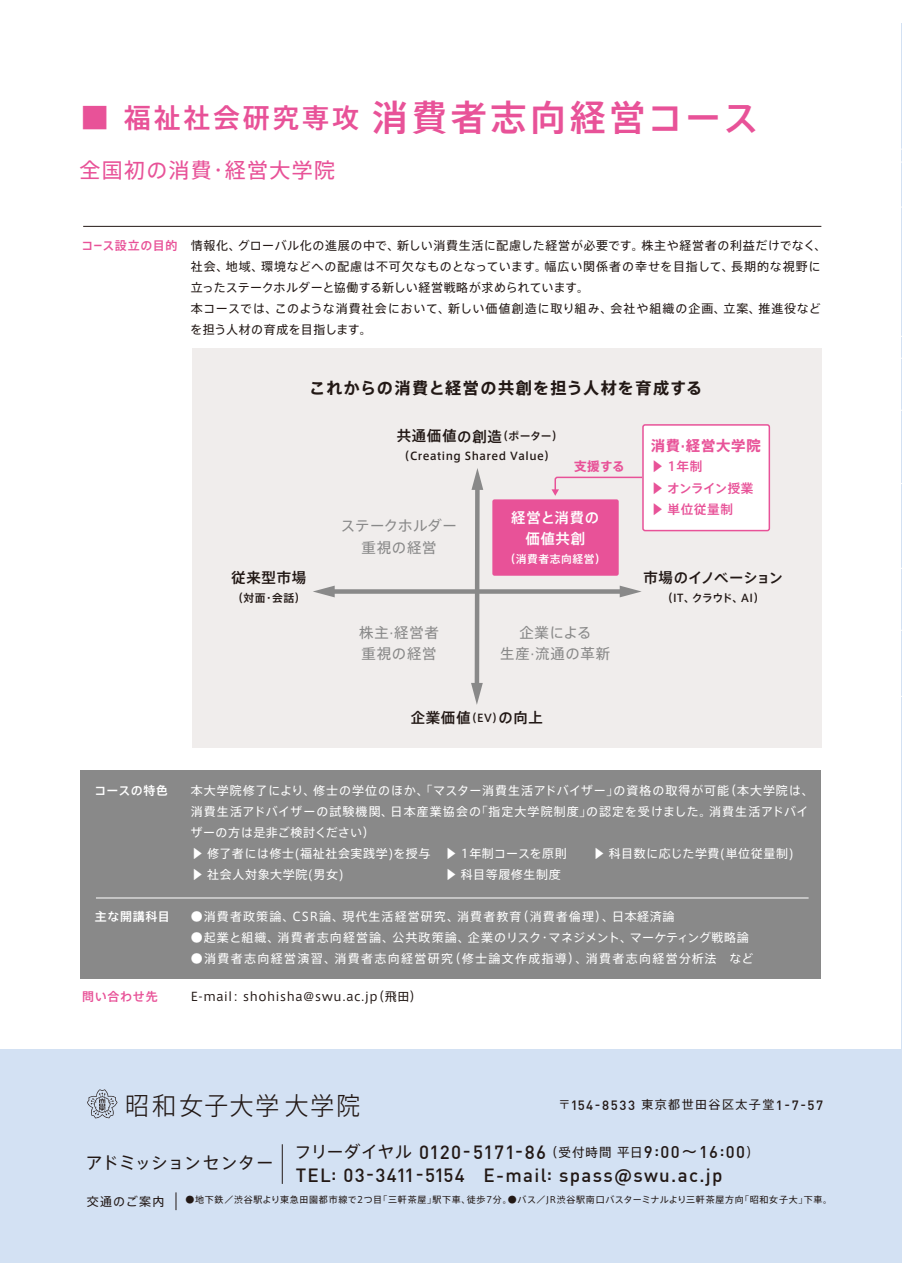
<style>
.page{position:relative;width:902px;height:1263px;background:#fff}
.page>*{position:absolute;margin:0;border:0;box-sizing:border-box;transform-origin:0 0}
.t1{font:500 36px "Axis Std";letter-spacing:.1em;color:#e85298}
.t2{font:300 25.05px "Axis Std";letter-spacing:.08em;color:#221815;scale:.95 1}
.t3{font:21px "Axis Std";letter-spacing:.06em;color:#e85298}
.t4{font:500 18.75px/23.1px "DIN Pro";letter-spacing:.07em;color:#221815}
.t5{font:16.8px "Axis Std";color:#221815}
.t6{font:700 16.2px "Axis Std";letter-spacing:.065em;color:#221815}
.t7{font:14.4px/21.6px "Axis Std";letter-spacing:.05em;color:#898989;text-align:center}
.t8{font:500 14.4px "Axis Std";letter-spacing:.045em;color:#221815}
.t9{font:500 14.4px/21.6px "Axis Std";letter-spacing:.05em;color:#fff;text-align:center}
.t10{font:500 14.4px "Axis Std";letter-spacing:-.02em;color:#221815}
.t11{font:700 14.4px "Axis Std";letter-spacing:.05em;color:#e85298}
.t12{font:500 13.2px "DIN Pro";letter-spacing:.12em;color:#221815}
.t13{font:500 12.6px/21.6px "Axis Std";letter-spacing:.05em;color:#e85298}
.t14{font:700 12.6px "Axis Std";color:#e85298}
.t15{font:12px/21px "Axis Std";letter-spacing:.05em;color:#221815}
.t16{font:12px/21px "Axis Std";letter-spacing:.05em;color:#fff}
.t17{font:12px/21px "Axis Std";letter-spacing:.07em;color:#fff}
.t18{font:12px "Axis Std";letter-spacing:.11em;color:#fff}
.t19{font:12px "Axis Std";letter-spacing:.09em;color:#fff}
.t20{font:500 12px "Axis Std";letter-spacing:.05em;color:#fff}
.t21{font:500 12px "Axis Std";letter-spacing:.04em;color:#e85298}
.t22{font:500 12px "Axis Std";letter-spacing:.06em;color:#e85298}
.t23{font:500 10.8px "Axis Std";letter-spacing:.045em;color:#221815}
.t24{font:500 10.8px "Axis Std";letter-spacing:.05em;color:#fff}
.t25{font:9px "Axis Std";letter-spacing:.08em;color:#221815}
.s1{font-size:30px}
.s2{font-size:27px}
.s3{font-size:10.8px}
.s4{font-family:"Koz Go Pr 6 N";font-weight:400}
.s5{font-family:"Koz Go Pr 6 N"}
.s6{font-family:"Axis Std";font-weight:400;font-size:12px}
.s7{font-family:"Axis Std";font-weight:400;font-size:16.65px}
.s8{font-family:"Axis Std";font-weight:400;font-size:12.6px}
.s9{font-size:16.65px}
</style>
<div class="page">
<div style="left:0;top:1050px;width:901px;height:213px;background:#d3e1f3"></div>
<svg style="left:901px;top:23px;width:1px;height:835px"></svg>
<svg style="left:87px;top:1089px;width:30px;height:29px"></svg>
<hr style="left:282px;top:1144px;width:1px;height:40px;background:#221815">
<svg style="left:176px;top:1192px;width:1px;height:18px"></svg>
<hr style="left:83px;top:226px;width:738px;height:1px;background:#221815">
<div style="left:192px;top:349px;width:629px;height:399px;background:#f0edec"></div>
<div style="left:492px;top:499px;width:126px;height:77px;background:#e85298;border-radius:2px"></div>
<div style="left:643px;top:425px;width:126px;height:106px;background:#fff;border-radius:2px"></div>
<div style="left:642px;top:424px;width:128px;height:107px;border:2px solid #e85298;border-radius:2px"></div>
<svg style="left:471px;top:468px;width:12px;height:237px"></svg>
<div style="left:330px;top:589px;width:293px;height:5px;background:#898989"></div>
<svg style="left:313px;top:586px;width:21px;height:11px"></svg>
<svg style="left:619px;top:586px;width:22px;height:11px"></svg>
<svg style="left:551px;top:476px;width:92px;height:20px"></svg>
<div style="left:80px;top:770px;width:740px;height:208px;background:#898989"></div>
<hr style="left:96px;top:898px;width:712px;height:1px;background:#fff">
<h1 class="t1" style="left:80px;top:90px;width:680px"><span class="s1">■</span> <span class="s2">福祉社会研究専攻</span> 消費者志向経営コース</h1>
<h3 class="t3" style="left:79px;top:154px;width:257px">全国初の消費・経営大学院</h3>
<p class="t21" style="left:82px;top:236px;width:98px">コース設立の目的</p>
<p class="t15" style="left:190px;top:234px;width:637px">情報化、グローバル化の進展の中で、新しい消費生活に配慮した経営が必要です。株主や経営者の利益だけでなく、社会、地域、環境などへの配慮は不可欠なものとなっています。幅広い関係者の幸せを目指して、長期的な視野に立ったステークホルダーと協働する新しい経営戦略が求められています。<br>本コースでは、このような消費社会において、新しい価値創造に取り組み、会社や組織の企画、立案、推進役などを担う人材の育成を目指します。</p>
<h3 class="t6" style="left:309px;top:376px;width:394px">これからの消費と経営の共創を担う人材を育成する</h3>
<p class="t8" style="left:231px;top:567px;width:76px">従来型市場</p>
<p class="t23" style="left:232px;top:590px;width:75px">（対面・会話）</p>
<p class="t8" style="left:396px;top:425px;width:168px">共通価値の創造<span class="s3">（ポーター）</span></p>
<p class="t23" style="left:398px;top:448px;width:158px">（Creating Shared Value）</p>
<p class="t14" style="left:574px;top:457px;width:52px">支援する</p>
<p class="t7" style="left:341px;top:514px;width:118px">ステークホルダー重視の経営</p>
<p class="t9" style="left:511px;top:505px;width:89px">経営と消費の価値共創</p>
<p class="t24" style="left:504px;top:550px;width:103px">（消費者志向経営）</p>
<p class="t7" style="left:359px;top:620px;width:81px;text-align:left">株主·経営者重視の経営</p>
<p class="t7" style="left:500px;top:620px;width:111px">企業による<br>生産·流通の革新</p>
<p class="t11" style="left:650px;top:435px;width:112px">消費·経営大学院</p>
<p class="t13" style="left:650px;top:455px;width:104px"><span class="s4">▶</span> 1年制<br><span class="s4">▶</span> オンライン授業<span class="s4">▶</span> 単位従量制</p>
<p class="t10" style="left:643px;top:567px;width:141px">市場のイノベーション</p>
<p class="t23" style="left:661px;top:590px;width:104px">（IT、クラウド、AI）</p>
<p class="t8" style="left:410px;top:707px;width:134px">企業価値<span class="s3">（EV）</span>の向上</p>
<p class="t20" style="left:94px;top:781px;width:75px">コースの特色</p>
<p class="t20" style="left:95px;top:908px;width:77px">主な開講科目</p>
<p class="t17" style="left:190px;top:779px;width:624px">本大学院修了により、修士の学位のほか、「マスター消費生活アドバイザー」の資格の取得が可能（本大学院は、消費生活アドバイザーの試験機関、日本産業協会の「指定大学院制度」の認定を受けました。消費生活アドバイザーの方は是非ご検討ください）</p>
<p class="t16" style="left:191px;top:842px;width:241px"><span class="s5">▶</span> 修了者には修士(福祉社会実践学)を授与<span class="s5">▶</span> 社会人対象大学院(男女)</p>
<p class="t16" style="left:444px;top:842px;width:350px"><span class="s5">▶</span> 1年制コースを原則　　<span class="s5">▶</span> 科目数に応じた学費(単位従量制) <span class="s5">▶</span> 科目等履修生制度</p>
<p class="t19" style="left:191px;top:908px;width:485px">●消費者政策論、CSR論、現代生活経営研究、消費者教育（消費者倫理）、日本経済論</p>
<p class="t16" style="left:191px;top:926px;width:559px">●起業と組織、消費者志向経営論、公共政策論、企業のリスク・マネジメント、マーケティング戦略論</p>
<p class="t18" style="left:191px;top:950px;width:564px">●消費者志向経営演習、消費者志向経営研究（修士論文作成指導）、消費者志向経営分析法　など</p>
<p class="t22" style="left:82px;top:987px;width:77px">問い合わせ先</p>
<p class="t15" style="left:191px;top:985px;width:233px">E-mail： shohisha@swu.ac.jp（飛田）</p>
<h2 class="t2" style="left:125px;top:1086px;width:249px">昭和女子大学大学院</h2>
<p class="t12" style="left:558px;top:1096px;width:266px"><span class="s6">〒</span>154-8533 <span class="s6">東京都世田谷区太子堂</span>1-7-57</p>
<h3 class="t4" style="left:295px;top:1140px;width:465px"><span class="s7">フリーダイヤル</span> 0120-5171-86<span class="s8">（受付時間 平日</span><span class="s9">9:00</span><span class="s7">～</span><span class="s9">16:00</span><span class="s8">）<br></span>TEL: 03-3411-5154 E-mail: spass@swu.ac.jp</h3>
<h3 class="t5" style="left:86px;top:1150px;width:189px">アドミッションセンター</h3>
<p class="t15" style="left:87px;top:1190px;width:79px">交通のご案内</p>
<p class="t25" style="left:185px;top:1193px;width:648px">●地下鉄／渋谷駅より東急田園都市線で2つ目「三軒茶屋」駅下車、徒歩7分。●バス／JR渋谷駅南口バスターミナルより三軒茶屋方向「昭和女子大」下車。</p>
</div>
